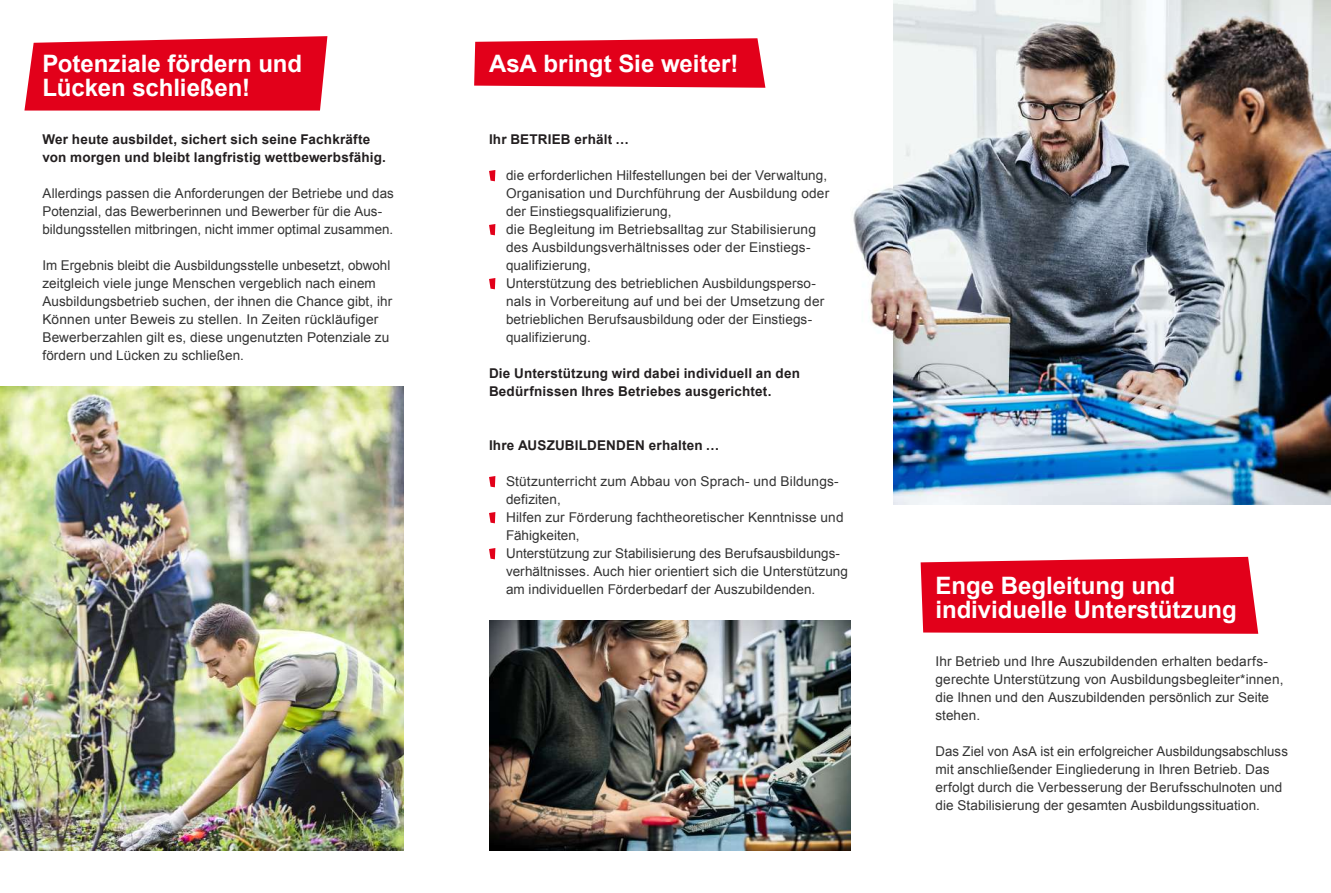
<style>
.page{position:relative;width:1331px;height:893px;background:#fff}
.page>*{position:absolute;margin:0;border:0;box-sizing:border-box;transform-origin:0 0}
.t1{font:700 24px/24px "Arial";color:#fff}
.t2{font:13.5px/18px "Arial";letter-spacing:.005em;color:#333}
.t3{font:700 13.5px/18px "Arial";letter-spacing:.015em;color:#231f20}
</style>
<div class="page">
<svg style="left:24px;top:36px;width:303px;height:75px;background:#e4142c"></svg>
<svg style="left:474px;top:38px;width:291px;height:50px;background:#e4142c"></svg>
<svg style="left:921px;top:557px;width:337px;height:77px;background:#e30f27"></svg>
<svg style="left:489px;top:170px;width:6px;height:11px"></svg>
<svg style="left:489px;top:224px;width:6px;height:11px"></svg>
<svg style="left:489px;top:278px;width:6px;height:11px"></svg>
<svg style="left:489px;top:476px;width:6px;height:11px"></svg>
<svg style="left:489px;top:512px;width:6px;height:11px"></svg>
<svg style="left:489px;top:548px;width:6px;height:11px"></svg>
<img style="left:0;top:387px;width:404px;height:463px">
<img style="left:853px;top:188px;width:44px;height:317px">
<img style="left:893px;top:0;width:438px;height:504px">
<img style="left:489px;top:621px;width:361px;height:229px">
<h1 class="t1" style="left:43px;top:52px;width:261px">Potenziale fördern und<br>Lücken schließen!</h1>
<h1 class="t1" style="left:489px;top:52px;width:251px">AsA bringt Sie weiter!</h1>
<p class="t3" style="left:43px;top:131px;width:345px">Wer heute ausbildet, sichert sich seine Fachkräfte von morgen und bleibt langfristig wettbewerbsfähig.</p>
<p class="t2" style="left:43px;top:184px;width:353px">Allerdings passen die Anforderungen der Betriebe und das<br>Potenzial, das Bewerberinnen und Bewerber für die Aus&shy;bildungsstellen mitbringen, nicht immer optimal zusammen.</p>
<p class="t2" style="left:43px;top:256px;width:351px">Im Ergebnis bleibt die Ausbildungsstelle unbesetzt, obwohl zeitgleich viele junge Menschen vergeblich nach einem Ausbildungsbetrieb suchen, der ihnen die Chance gibt, ihr Können unter Beweis zu stellen. In Zeiten rückläufiger Bewerberzahlen gilt es, diese ungenutzten Potenziale zu fördern und Lücken zu schließen.</p>
<p class="t3" style="left:489px;top:131px;width:141px">Ihr BETRIEB erhält …</p>
<p class="t2" style="left:506px;top:166px;width:325px">die erforderlichen Hilfestellungen bei der Verwaltung, Organisation und Durchführung der Ausbildung oder der Einstiegsqualifizierung,<br>die Begleitung im Betriebsalltag zur Stabilisierung des Ausbildungsverhältnisses oder der Einstiegs&shy;qualifizierung,<br>Unterstützung des betrieblichen Ausbildungsperso&shy;nals in Vorbereitung auf und bei der Umsetzung der betrieblichen Berufsausbildung oder der Einstiegs&shy;qualifizierung.</p>
<p class="t3" style="left:489px;top:365px;width:312px">Die Unterstützung wird dabei individuell an den<br>Bedürfnissen Ihres Betriebes ausgerichtet.</p>
<p class="t3" style="left:489px;top:437px;width:232px">Ihre AUSZUBILDENDEN erhalten …</p>
<p class="t2" style="left:506px;top:472px;width:343px">Stützunterricht zum Abbau von Sprach- und Bildungs&shy;defiziten,<br>Hilfen zur Förderung fachtheoretischer Kenntnisse und Fähigkeiten,<br>Unterstützung zur Stabilisierung des Berufsausbildungs&shy;verhältnisses. Auch hier orientiert sich die Unterstützung am individuellen Förderbedarf der Auszubildenden.</p>
<h1 class="t1" style="left:935px;top:574px;width:303px">Enge Begleitung und individuelle Unterstützung</h1>
<p class="t2" style="left:935px;top:652px;width:349px">Ihr Betrieb und Ihre Auszubildenden erhalten bedarfs&shy;gerechte Unterstützung von Ausbildungsbegleiter*innen, die Ihnen und den Auszubildenden persönlich zur Seite stehen.</p>
<p class="t2" style="left:935px;top:742px;width:354px">Das Ziel von AsA ist ein erfolgreicher Ausbildungsabschluss mit anschließender Eingliederung in Ihren Betrieb. Das erfolgt durch die Verbesserung der Berufsschulnoten und die Stabilisierung der gesamten Ausbildungssituation.</p>
</div>
